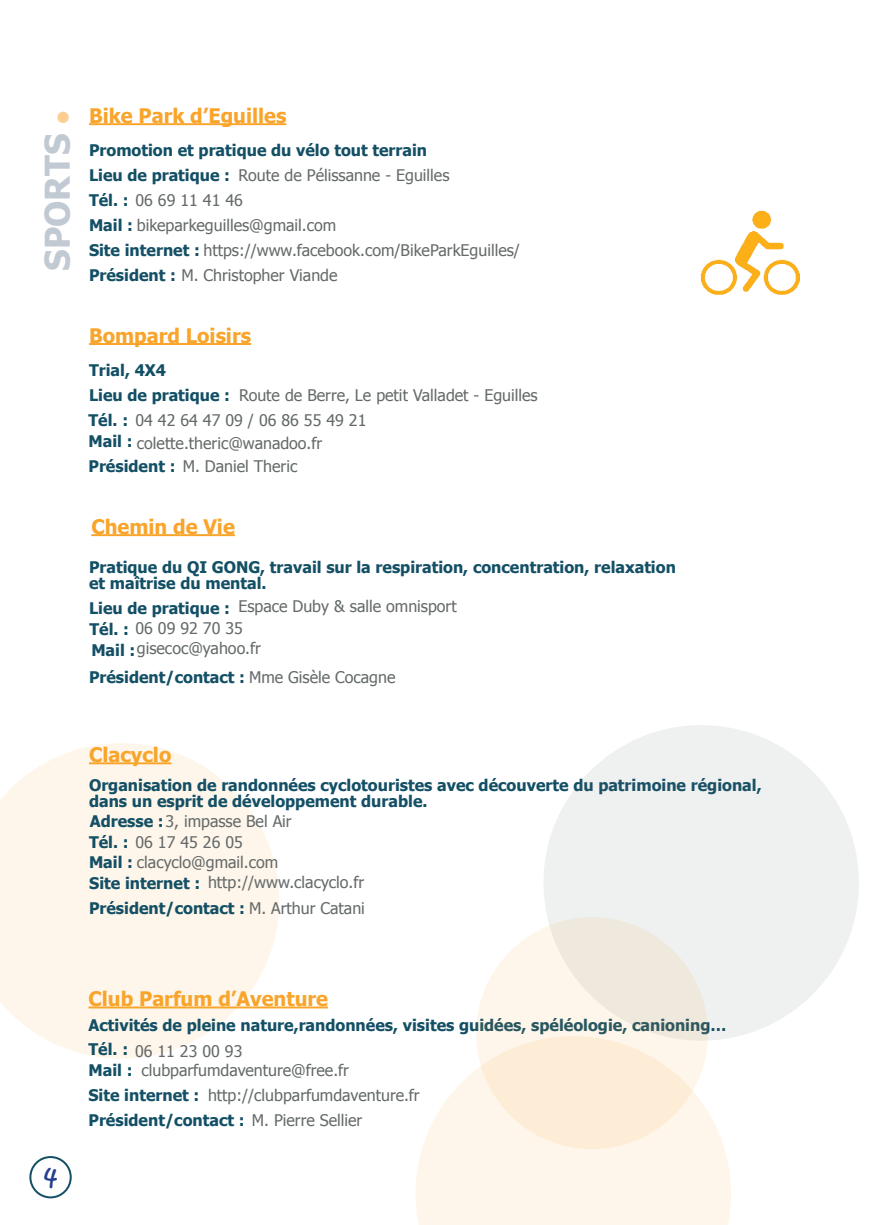
<style>
.page{position:relative;width:876px;height:1225px;background:#fff}
.page>*{position:absolute;margin:0;border:0;box-sizing:border-box;transform-origin:0 0}
.t1{font:700 34px "Tahoma";color:#c1c9d3}
.t2{font:28px "Kristen ITC";color:#253f8e}
.t3{font:700 20px "Tahoma";color:#f9a42a}
.t4{font:700 16px/16px "Tahoma";color:#134f65}
.t5{font:16px "Tahoma";color:#646969}
.s1{font-weight:700;color:#134f65}
.s2{font-weight:400;color:#646969}
</style>
<div class="page">
<div style="left:29px;top:1156px;width:43px;height:42px;border:2px solid #134f65;border-radius:50%"></div>
<hr style="left:89px;top:123px;width:197px;height:2px;background:#f9a42a">
<img style="left:700px;top:210px;width:100px;height:85px">
<hr style="left:89px;top:343px;width:162px;height:2px;background:#f9a42a">
<svg style="left:0;top:743px;width:279px;height:315px;fill:#fef6ea"></svg>
<hr style="left:91px;top:534px;width:144px;height:2px;background:#f9a42a">
<svg style="left:416px;top:1037px;width:315px;height:188px;fill:#fef6ea"></svg>
<hr style="left:89px;top:762px;width:82px;height:2px;background:#f9a42a">
<hr style="left:89px;top:1006px;width:239px;height:2px;background:#f9a42a">
<div style="left:543px;top:725px;width:316px;height:315px;background:#eff0f0;border-radius:50%"></div>
<div style="left:476px;top:917px;width:232px;height:232px;background:linear-gradient(to right,#fff3e3,#f4eadc);border-radius:50%"></div>
<div style="left:57px;top:112px;width:12px;height:11px;background:#fdce91;border-radius:50%"></div>
<p class="t1" style="left:34px;top:271px;width:139px;rotate:-90deg">SPORTS</p>
<p class="t3" style="left:89px;top:101px;width:199px">Bike Park d’Eguilles</p>
<p class="t4" style="left:89px;top:141px;width:340px">Promotion et pratique du vélo tout terrain</p>
<p class="t4" style="left:89px;top:166px;width:143px">Lieu de pratique :</p>
<p class="t5" style="left:239px;top:164px;width:212px">Route de Pélissanne - Eguilles</p>
<p class="t5" style="left:89px;top:189px;width:155px"><span class="s1">Tél. :</span> 06 69 11 41 46</p>
<p class="t5" style="left:89px;top:214px;width:249px"><span class="s1">Mail :</span> bikeparkeguilles@gmail.com</p>
<p class="t5" style="left:89px;top:239px;width:433px"><span class="s1">Site internet :</span> https://www.facebook.com/BikeParkEguilles/</p>
<p class="t5" style="left:89px;top:264px;width:250px"><span class="s1">Président :</span> M. Christopher Viande</p>
<p class="t3" style="left:89px;top:321px;width:163px">Bompard Loisirs</p>
<p class="t4" style="left:89px;top:361px;width:79px">Trial, 4X4</p>
<p class="t4" style="left:89px;top:386px;width:143px">Lieu de pratique :</p>
<p class="t5" style="left:135px;top:409px;width:232px">04 42 64 47 09 / 06 86 55 49 21</p>
<p class="t4" style="left:89px;top:457px;width:88px">Président :</p>
<p class="t5" style="left:239px;top:384px;width:300px">Route de Berre, Le petit Valladet - Eguilles</p>
<p class="t4" style="left:89px;top:411px;width:41px">Tél. :</p>
<p class="t4" style="left:89px;top:432px;width:46px">Mail :</p>
<p class="t5" style="left:137px;top:433px;width:187px">colette.theric@wanadoo.fr</p>
<p class="t5" style="left:183px;top:455px;width:116px">M. Daniel Theric</p>
<p class="t3" style="left:91px;top:512px;width:145px">Chemin de Vie</p>
<p class="t4" style="left:89px;top:558px;width:588px">Pratique du QI GONG, travail sur la respiration, concentration, relaxation</p>
<p class="t4" style="left:89px;top:574px;width:179px">et maîtrise du mental.</p>
<p class="t4" style="left:89px;top:599px;width:143px">Lieu de pratique :</p>
<p class="t5" style="left:238px;top:596px;width:220px">Espace Duby &amp; salle omnisport</p>
<p class="t5" style="left:89px;top:617px;width:155px"><span class="s1">Tél. :</span> 06 09 92 70 35</p>
<p class="t4" style="left:91px;top:641px;width:46px">Mail :</p>
<p class="t5" style="left:137px;top:638px;width:125px">gisecoc@yahoo.fr</p>
<p class="t4" style="left:89px;top:668px;width:308px">Président/contact : <span class="s2">Mme Gisèle Cocagne</span></p>
<p class="t3" style="left:89px;top:740px;width:84px">Clacyclo</p>
<p class="t4" style="left:89px;top:776px;width:674px">Organisation de randonnées cyclotouristes avec découverte du patrimoine régional, dans un esprit de développement durable.</p>
<p class="t5" style="left:90px;top:810px;width:203px"><span class="s1">Adresse :</span>3, impasse Bel Air</p>
<p class="t5" style="left:89px;top:831px;width:155px"><span class="s1">Tél. :</span> 06 17 45 26 05</p>
<p class="t5" style="left:89px;top:852px;width:191px"><span class="s1">Mail :</span> clacyclo@gmail.com</p>
<p class="t4" style="left:89px;top:899px;width:277px">Président/contact : <span class="s2">M. Arthur Catani</span></p>
<p class="t4" style="left:89px;top:874px;width:112px">Site internet :</p>
<p class="t5" style="left:208px;top:872px;width:158px">http://www.clacyclo.fr</p>
<h2 class="t2" style="left:44px;top:1157px;width:15px">4</h2>
<p class="t3" style="left:89px;top:984px;width:241px">Club Parfum d’Aventure</p>
<p class="t4" style="left:89px;top:1016px;width:639px">Activités de pleine nature,randonnées, visites guidées, spéléologie, canioning…</p>
<p class="t5" style="left:89px;top:1040px;width:155px"><span class="s1">Tél. :</span> 06 11 23 00 93</p>
<p class="t5" style="left:141px;top:1059px;width:209px">clubparfumdaventure@free.fr</p>
<p class="t5" style="left:208px;top:1084px;width:213px">http://clubparfumdaventure.fr</p>
<p class="t4" style="left:89px;top:1061px;width:46px">Mail :</p>
<p class="t4" style="left:89px;top:1086px;width:112px">Site internet :</p>
<p class="t4" style="left:89px;top:1111px;width:275px">Président/contact : <span class="s2">M. Pierre Sellier</span></p>
</div>
